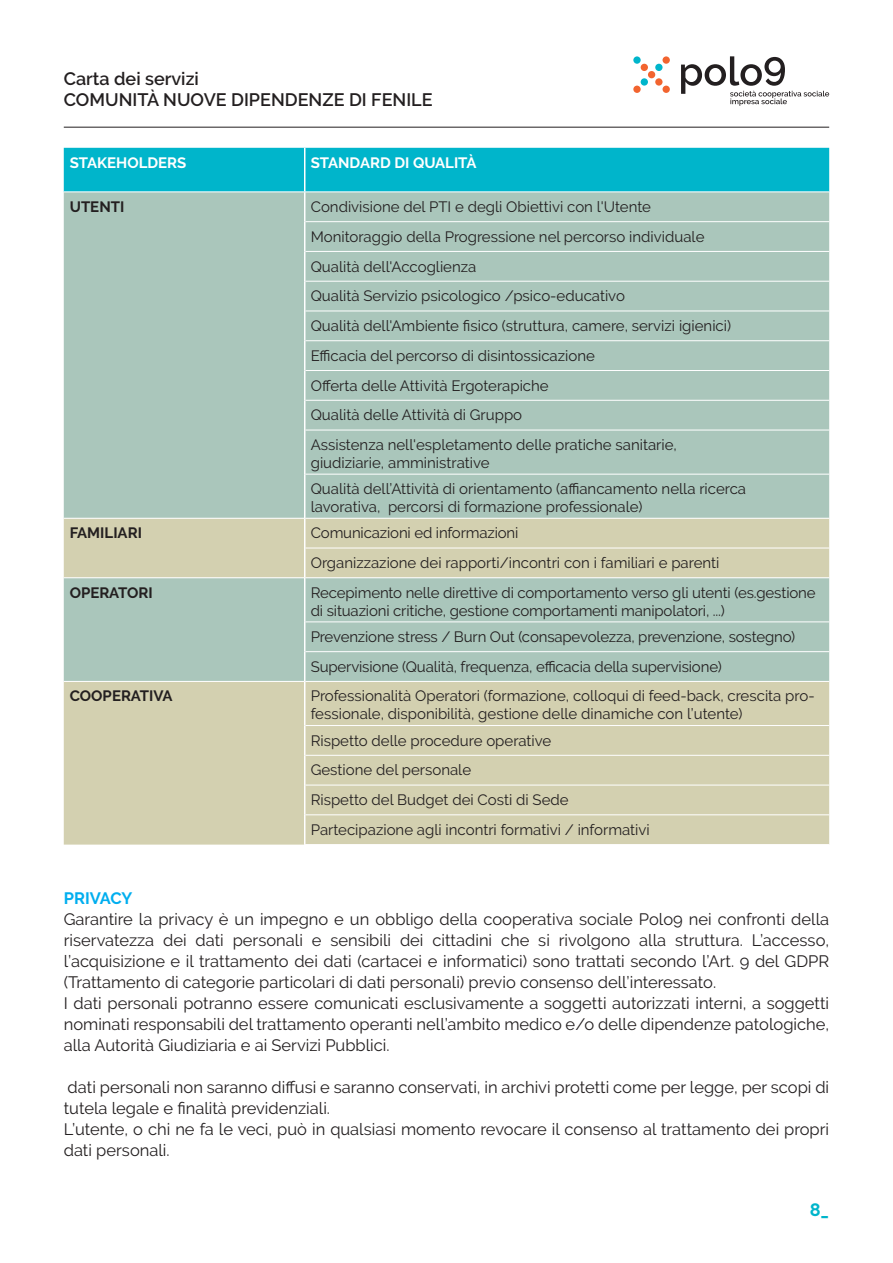
<style>
.page{position:relative;width:893px;height:1263px;background:#fff}
.page>*{position:absolute;margin:0;border:0;box-sizing:border-box;transform-origin:0 0}
.t1{font:600 18px/21px "Raleway";color:#231f20}
.t2{font:700 18px "Raleway";color:#00b5cb}
.t3{font:16.5px/21px "Raleway";color:#231f20}
.t4{font:700 16.5px "Raleway";letter-spacing:-.01em;color:#00aeef}
.t5{font:15px/29.7px "Raleway";color:#231f20}
.t6{font:700 15px "Raleway";color:#231f20}
.t7{font:700 15px "Raleway";color:#fff}
</style>
<div class="page">
<hr style="left:64px;top:127px;width:765px;height:1px;background:#231f20">
<svg style="left:681px;top:56px;width:148px;height:50px"></svg>
<div style="left:641px;top:64px;width:7px;height:7px;background:#f2642f;border-radius:50%"></div>
<div style="left:662px;top:56px;width:8px;height:8px;background:#f2642f;border-radius:50%"></div>
<div style="left:655px;top:64px;width:7px;height:7px;background:#00b5cb;border-radius:50%"></div>
<div style="left:633px;top:56px;width:8px;height:8px;background:#00b5cb;border-radius:50%"></div>
<div style="left:648px;top:71px;width:7px;height:7px;background:#f2642f;border-radius:50%"></div>
<div style="left:662px;top:86px;width:8px;height:7px;background:#f2642f;border-radius:50%"></div>
<div style="left:641px;top:78px;width:7px;height:8px;background:#00b5cb;border-radius:50%"></div>
<div style="left:633px;top:86px;width:8px;height:7px;background:#f2642f;border-radius:50%"></div>
<div style="left:655px;top:78px;width:7px;height:8px;background:#f2642f;border-radius:50%"></div>
<div style="left:64px;top:148px;width:765px;height:44px;background:#00b5cb"></div>
<div style="left:64px;top:193px;width:765px;height:488px;background:#aac6bb"></div>
<div style="left:64px;top:519px;width:765px;height:58px;background:#d3d0b0"></div>
<div style="left:64px;top:682px;width:765px;height:162px;background:#d3d0b0"></div>
<hr style="left:304px;top:148px;width:1px;height:44px;background:#fff">
<hr style="left:64px;top:518px;width:240px;height:1px;background:#fff">
<hr style="left:305px;top:518px;width:524px;height:1px;background:#fff">
<hr style="left:64px;top:577px;width:240px;height:1px;background:#fff">
<hr style="left:305px;top:577px;width:524px;height:1px;background:#fff">
<hr style="left:305px;top:621px;width:524px;height:1px;background:#fff">
<hr style="left:305px;top:651px;width:524px;height:1px;background:#fff">
<hr style="left:305px;top:725px;width:524px;height:1px;background:#fff">
<hr style="left:305px;top:755px;width:524px;height:1px;background:#fff">
<hr style="left:305px;top:785px;width:524px;height:1px;background:#fff">
<hr style="left:305px;top:814px;width:524px;height:1px;background:#fff">
<hr style="left:305px;top:221px;width:524px;height:1px;background:#fff">
<hr style="left:305px;top:251px;width:524px;height:1px;background:#fff">
<hr style="left:305px;top:281px;width:524px;height:1px;background:#fff">
<hr style="left:305px;top:311px;width:524px;height:1px;background:#fff">
<hr style="left:305px;top:340px;width:524px;height:1px;background:#fff">
<hr style="left:305px;top:370px;width:524px;height:1px;background:#fff">
<hr style="left:305px;top:400px;width:524px;height:1px;background:#fff">
<hr style="left:305px;top:430px;width:524px;height:1px;background:#fff">
<hr style="left:305px;top:474px;width:524px;height:1px;background:#fff">
<hr style="left:305px;top:548px;width:524px;height:1px;background:#fff">
<hr style="left:304px;top:192px;width:1px;height:30px;background:#fff">
<svg style="left:304px;top:222px;width:1px;height:29px"></svg>
<hr style="left:304px;top:251px;width:1px;height:30px;background:#fff">
<hr style="left:304px;top:281px;width:1px;height:30px;background:#fff">
<hr style="left:304px;top:311px;width:1px;height:30px;background:#fff">
<svg style="left:304px;top:341px;width:1px;height:29px"></svg>
<hr style="left:304px;top:370px;width:1px;height:30px;background:#fff">
<hr style="left:304px;top:400px;width:1px;height:30px;background:#fff">
<hr style="left:304px;top:430px;width:1px;height:44px;background:#fff">
<hr style="left:304px;top:474px;width:1px;height:44px;background:#fff">
<hr style="left:304px;top:518px;width:1px;height:30px;background:#fff">
<hr style="left:304px;top:548px;width:1px;height:30px;background:#fff">
<hr style="left:304px;top:578px;width:1px;height:44px;background:#fff">
<hr style="left:304px;top:622px;width:1px;height:30px;background:#fff">
<svg style="left:304px;top:652px;width:1px;height:29px"></svg>
<hr style="left:304px;top:681px;width:1px;height:44px;background:#fff">
<hr style="left:304px;top:725px;width:1px;height:30px;background:#fff">
<hr style="left:304px;top:755px;width:1px;height:30px;background:#fff">
<hr style="left:304px;top:785px;width:1px;height:30px;background:#fff">
<svg style="left:304px;top:815px;width:1px;height:29px"></svg>
<p class="t1" style="left:64px;top:68px;width:370px">Carta dei servizi<br>COMUNITÀ NUOVE DIPENDENZE DI FENILE</p>
<p class="t7" style="left:70px;top:154px;width:118px">STAKEHOLDERS</p>
<p class="t7" style="left:311px;top:154px;width:167px">STANDARD DI QUALITÀ</p>
<p class="t6" style="left:70px;top:198px;width:56px">UTENTI</p>
<p class="t5" style="left:311px;top:192px;width:422px">Condivisione del PTI e degli Obiettivi con l'Utente Monitoraggio della Progressione nel percorso individuale Qualità dell'Accoglienza<br>Qualità Servizio psicologico /psico-educativo<br>Qualità dell'Ambiente fisico (struttura, camere, servizi igienici)<br>Efficacia del percorso di disintossicazione<br>Offerta delle Attività Ergoterapiche<br>Qualità delle Attività di Gruppo<br>Assistenza nell'espletamento delle pratiche sanitarie,</p>
<p class="t5" style="left:311px;top:450px;width:437px;line-height:26.1px">giudiziarie, amministrative<br>Qualità dell’Attività di orientamento (affiancamento nella ricerca</p>
<p class="t5" style="left:311px;top:492px;width:333px">lavorativa, percorsi di formazione professionale)</p>
<p class="t6" style="left:70px;top:524px;width:74px">FAMILIARI</p>
<p class="t5" style="left:311px;top:518px;width:410px">Comunicazioni ed informazioni<br>Organizzazione dei rapporti/incontri con i familiari e parenti</p>
<p class="t6" style="left:70px;top:584px;width:84px">OPERATORI</p>
<p class="t5" style="left:311px;top:583px;width:506px;line-height:18px">Recepimento nelle direttive di comportamento verso gli utenti (es.gestione di situazioni critiche, gestione comportamenti manipolatori, ...)</p>
<p class="t5" style="left:311px;top:622px;width:486px">Prevenzione stress / Burn Out (consapevolezza, prevenzione, sostegno)<br>Supervisione (Qualità, frequenza, efficacia della supervisione)</p>
<p class="t6" style="left:70px;top:688px;width:104px">COOPERATIVA</p>
<p class="t5" style="left:311px;top:687px;width:505px;line-height:18px">Professionalità Operatori (formazione, colloqui di feed-back, crescita pro&shy;fessionale, disponibilità, gestione delle dinamiche con l’utente)</p>
<p class="t5" style="left:311px;top:725px;width:341px">Rispetto delle procedure operative<br>Gestione del personale<br>Rispetto del Budget dei Costi di Sede Partecipazione agli incontri formativi / informativi</p>
<p class="t4" style="left:64px;top:889px;width:70px">PRIVACY</p>
<p class="t3" style="left:64px;top:908px;width:767px">Garantire la privacy è un impegno e un obbligo della cooperativa sociale Polo9 nei confronti della riservatezza dei dati personali e sensibili dei cittadini che si rivolgono alla struttura. L’accesso, l’acquisizione e il trattamento dei dati (cartacei e informatici) sono trattati secondo l’Art. 9 del GDPR (Trattamento di categorie particolari di dati personali) previo consenso dell’interessato.<br>I dati personali potranno essere comunicati esclusivamente a soggetti autorizzati interni, a soggetti nominati responsabili del trattamento operanti nell’ambito medico e/o delle dipendenze patologiche, alla Autorità Giudiziaria e ai Servizi Pubblici.</p>
<p class="t3" style="left:64px;top:1076px;width:767px">dati personali non saranno diffusi e saranno conservati, in archivi protetti come per legge, per scopi di tutela legale e finalità previdenziali.<br>L’utente, o chi ne fa le veci, può in qualsiasi momento revocare il consenso al trattamento dei propri dati personali.</p>
<p class="t2" style="left:810px;top:1199px;width:21px">8_</p>
</div>
